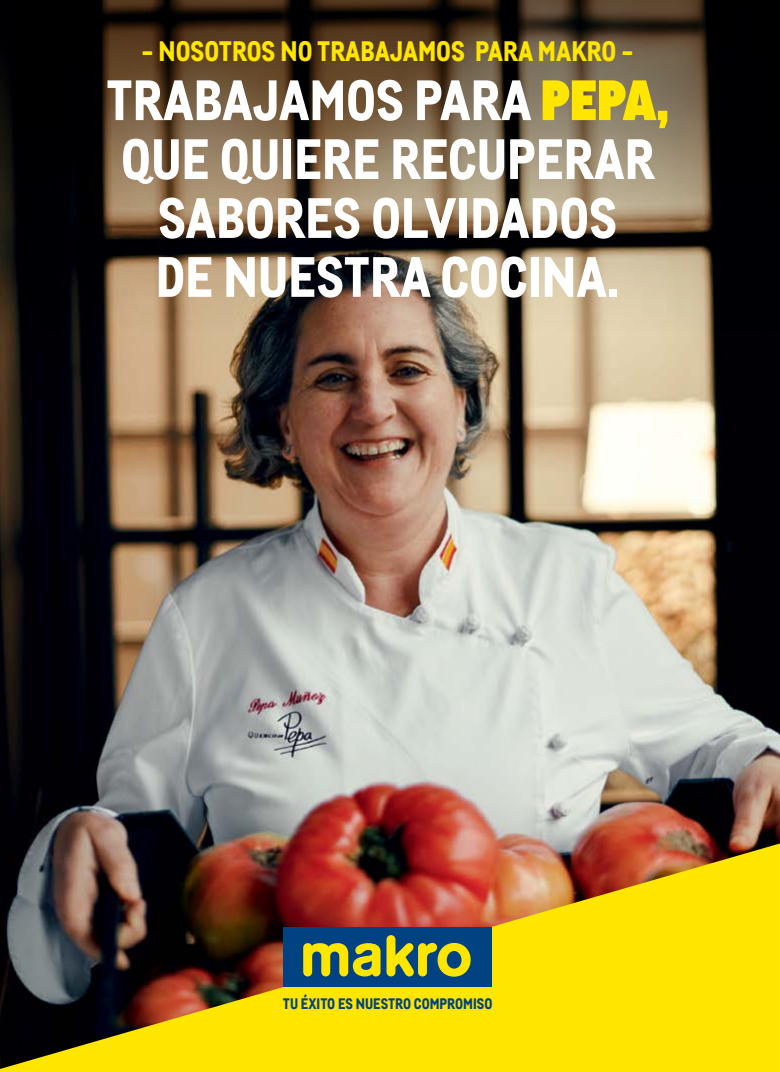
<style>
.page{position:relative;width:780px;height:1072px;background:#fff}
.page>*{position:absolute;margin:0;border:0;box-sizing:border-box;transform-origin:0 0}
.t1{font:800 55.3px/58.9px "CA Metro";color:#fff;text-align:center}
.t2{font:800 27.4px "CA Metro";color:#ffe600}
.t3{font:800 14.9px "CA Metro";color:#004282}
.s1{font-family:"CA Metro Superfat";font-weight:400;color:#ffe600}
</style>
<div class="page">
<img style="left:0;top:363px;width:780px;height:480px">
<img style="left:0;top:0;width:780px;height:363px">
<img style="left:0;top:843px;width:780px;height:229px">
<div style="left:283px;top:927px;width:208px;height:60px;background:#004282"></div>
<svg style="left:386px;top:935px;width:84px;height:41px"></svg>
<svg style="left:303px;top:943px;width:77px;height:33px"></svg>
<p class="t2" style="left:141px;top:28px;width:493px">- NOSOTROS NO TRABAJAMOS PARA MAKRO -</p>
<p class="t1" style="left:106px;top:66px;width:564px">TRABAJAMOS PARA <span class="s1">PEPA,<br></span>QUE QUIERE RECUPERAR<br>SABORES OLVIDADOS<br>DE NUESTRA COCINA.</p>
<p class="t3" style="left:283px;top:990px;width:211px">TU ÉXITO ES NUESTRO COMPROMISO</p>
</div>
